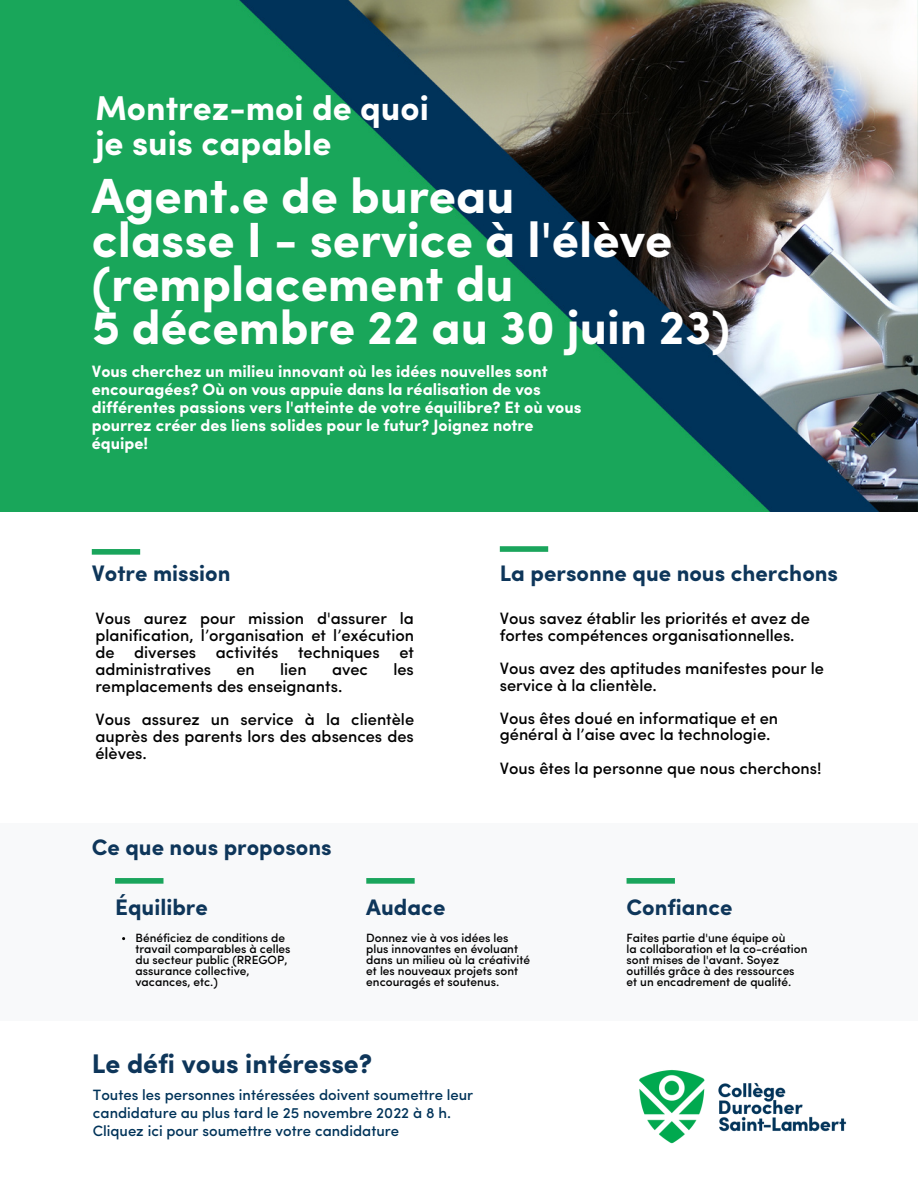
<style>
.page{position:relative;width:918px;height:1188px;background:#fff}
.page>*{position:absolute;margin:0;border:0;box-sizing:border-box;transform-origin:0 0}
.t1{font:700 49.5px/43.8px "Sofia Pro";color:#fff}
.t2{font:700 48px "Sofia Pro";color:#fff}
.t3{font:700 34.5px/34.8px "Sofia Pro";color:#fff}
.t4{font:700 27px "Sofia Pro";color:#0e365a}
.t5{font:700 22.5px "Sofia Pro";color:#0e365a}
.t6{font:500 16.5px/16.8px "Sofia Pro";color:#000}
.t7{font:700 16.5px/18px "Sofia Pro";color:#fff}
.t8{font:500 15px/18px "Sofia Pro";color:#003359}
.t9{font:500 12px/10.9px "Sofia Pro";color:#000}
</style>
<div class="page">
<img style="left:0;top:0;width:918px;height:512px">
<div style="left:0;top:823px;width:918px;height:198px;background:#f8f9fa"></div>
<div style="left:115px;top:878px;width:48px;height:6px;background:#1aa55c"></div>
<div style="left:366px;top:878px;width:49px;height:6px;background:#1aa55c"></div>
<div style="left:627px;top:878px;width:48px;height:6px;background:#1aa55c"></div>
<img style="left:639px;top:1069px;width:208px;height:75px">
<div style="left:92px;top:549px;width:48px;height:6px;background:#1aa55c"></div>
<div style="left:500px;top:546px;width:48px;height:6px;background:#1aa55c"></div>
<h3 class="t3" style="left:95px;top:94px;width:335px">Montrez-moi de quoi je suis capable</h3>
<h1 class="t1" style="left:92px;top:179px;width:582px">Agent.e de bureau<br>classe I - service à l'élève (remplacement du</h1>
<h2 class="t2" style="left:92px;top:308px;width:640px">5 décembre 22 au 30 juin 23)</h2>
<p class="t7" style="left:92px;top:364px;width:491px">Vous cherchez un milieu innovant où les idées nouvelles sont encouragées? Où on vous appuie dans la réalisation de vos différentes passions vers l'atteinte de votre équilibre? Et où vous pourrez créer des liens solides pour le futur? Joignez notre équipe!</p>
<h3 class="t5" style="left:92px;top:564px;width:140px">Votre mission</h3>
<p class="t6" style="left:95px;top:612px;width:320px;text-align:justify">Vous aurez pour mission d'assurer la planification, l’organisation et l’exécution de diverses activités techniques et administratives</p>
<p class="t6" style="left:237px;top:662px;width:20px">en</p>
<p class="t6" style="left:280px;top:662px;width:28px">lien</p>
<p class="t6" style="left:332px;top:662px;width:38px">avec</p>
<p class="t6" style="left:393px;top:662px;width:22px">les</p>
<p class="t6" style="left:95px;top:671px;width:320px;line-height:33.8px">remplacements des enseignants.<br>Vous assurez un service à la clientèle</p>
<p class="t6" style="left:95px;top:730px;width:320px">auprès des parents lors des absences des élèves.</p>
<h3 class="t5" style="left:92px;top:838px;width:241px">Ce que nous proposons</h3>
<h3 class="t5" style="left:500px;top:564px;width:340px">La personne que nous cherchons</h3>
<p class="t6" style="left:500px;top:612px;width:312px">Vous savez établir les priorités et avez de fortes compétences organisationnelles.</p>
<p class="t6" style="left:500px;top:662px;width:326px">Vous avez des aptitudes manifestes pour le service à la clientèle.</p>
<p class="t6" style="left:500px;top:711px;width:280px">Vous êtes doué en informatique et en général à l’aise avec la technologie.</p>
<p class="t6" style="left:500px;top:761px;width:323px">Vous êtes la personne que nous cherchons!</p>
<h3 class="t5" style="left:115px;top:899px;width:94px">Équilibre</h3>
<p class="t9" style="left:136px;top:934px;width:157px">Bénéficiez de conditions de travail comparables à celles du secteur public (RREGOP, assurance collective, vacances, etc.)</p>
<h3 class="t5" style="left:366px;top:899px;width:81px">Audace</h3>
<h3 class="t5" style="left:627px;top:899px;width:108px">Confiance</h3>
<p class="t9" style="left:366px;top:934px;width:165px">Donnez vie à vos idées les plus innovantes en évoluant dans un milieu où la créativité et les nouveaux projets sont encouragés et soutenus.</p>
<p class="t9" style="left:627px;top:934px;width:182px">Faites partie d'une équipe où<br>la collaboration et la co-création sont mises de l'avant. Soyez outillés grâce à des ressources et un encadrement de qualité.</p>
<h3 class="t4" style="left:92px;top:1053px;width:282px">Le défi vous intéresse?</h3>
<p class="t8" style="left:93px;top:1088px;width:382px">Toutes les personnes intéressées doivent soumettre leur candidature au plus tard le 25 novembre 2022 à 8 h.<br>Cliquez ici pour soumettre votre candidature</p>
</div>
